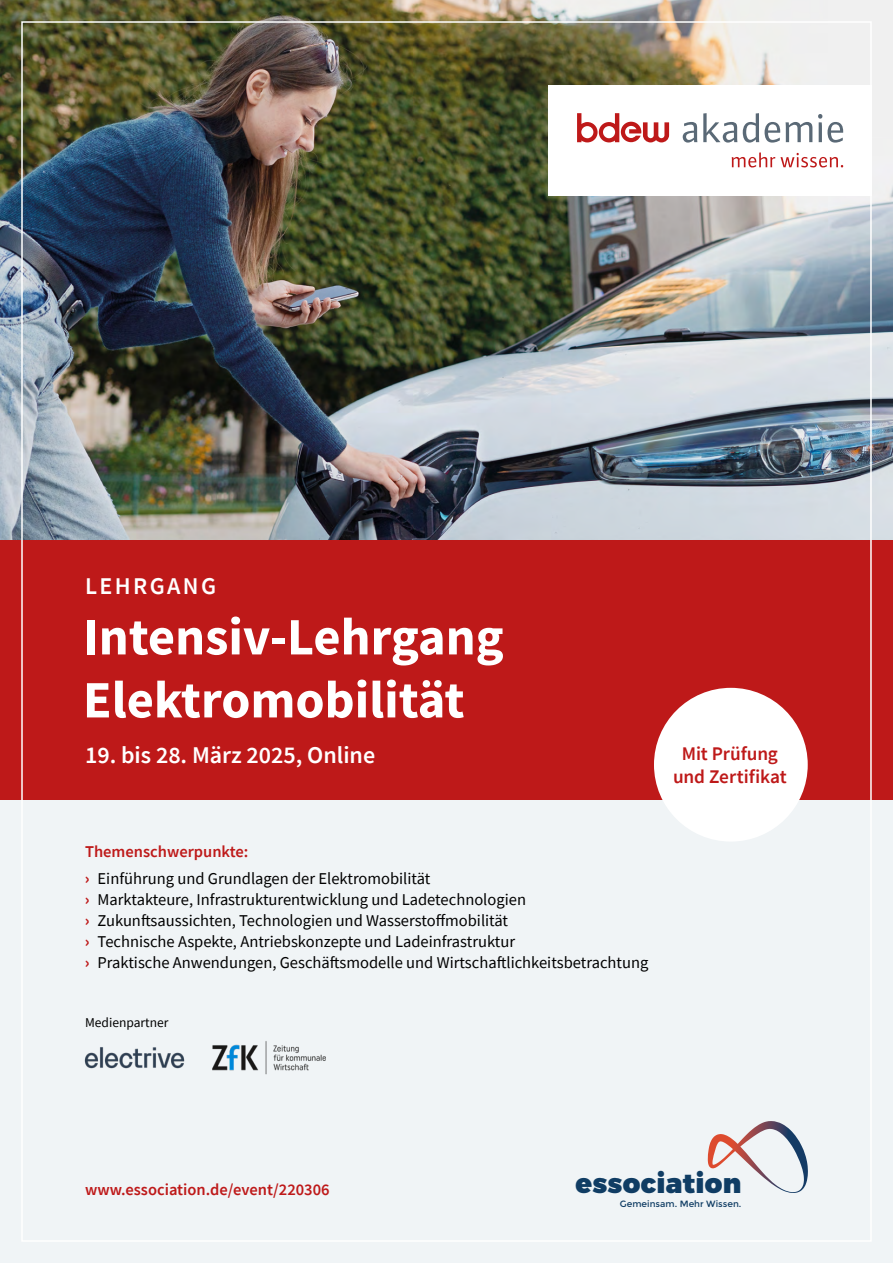
<style>
.page{position:relative;width:893px;height:1263px;background:#fff}
.page>*{position:absolute;margin:0;border:0;box-sizing:border-box;transform-origin:0 0}
.t1{font:700 52.5px/63px "Source Sans Pro";color:#fff}
.t2{font:900 27.15px "Montserrat";letter-spacing:.01em;color:#103d64}
.t3{font:600 24px "Source Sans Pro";color:#fff}
.t4{font:600 24px "Source Sans Pro";letter-spacing:.1em;color:#fff}
.t5{font:600 19.35px/23px "Source Sans Pro";letter-spacing:-.005em;color:#be1919;text-align:center}
.t6{font:16.5px/21px "Source Sans Pro";color:#000}
.t7{font:600 16.5px "Source Sans Pro";color:#be1919}
.t8{font:13.5px "Source Sans Pro";color:#000}
.t9{font:9px "Montserrat";color:#103d64}
.s1{font-weight:700;color:#be1919}
</style>
<div class="page">
<div style="left:0;top:800px;width:893px;height:463px;background:#f0f4f6"></div>
<div style="left:0;top:539px;width:893px;height:261px;background:#be1919"></div>
<svg style="left:708px;top:1121px;width:100px;height:72px"></svg>
<img style="left:0;top:0;width:893px;height:539px">
<img style="left:84px;top:1047px;width:101px;height:22px">
<img style="left:212px;top:1041px;width:114px;height:34px">
<div style="left:549px;top:85px;width:323px;height:111px;background:#fff"></div>
<svg style="left:577px;top:113px;width:92px;height:29px"></svg>
<svg style="left:732px;top:152px;width:111px;height:15px"></svg>
<svg style="left:683px;top:122px;width:14px;height:21px"></svg>
<svg style="left:703px;top:113px;width:34px;height:30px"></svg>
<svg style="left:743px;top:113px;width:16px;height:30px"></svg>
<svg style="left:765px;top:122px;width:47px;height:21px"></svg>
<svg style="left:818px;top:114px;width:25px;height:29px"></svg>
<div style="left:654px;top:688px;width:154px;height:153px;background:#fff;border-radius:50%"></div>
<h3 class="t4" style="left:85px;top:570px;width:133px">LEHRGANG</h3>
<h1 class="t1" style="left:83px;top:605px;width:422px">Intensiv-Lehrgang<br>Elektromobilität</h1>
<h3 class="t3" style="left:85px;top:739px;width:292px">19. bis 28. März 2025, Online</h3>
<p class="t7" style="left:85px;top:841px;width:165px">Themenschwerpunkte:</p>
<p class="t6" style="left:85px;top:868px;width:565px"><span class="s1">›</span> Einführung und Grundlagen der Elektromobilität<br><span class="s1">›</span> Marktakteure, Infrastrukturentwicklung und Ladetechnologien<br><span class="s1">›</span> Zukunftsaussichten, Technologien und Wasserstoffmobilität<br><span class="s1">›</span> Technische Aspekte, Antriebskonzepte und Ladeinfrastruktur<br><span class="s1">›</span> Praktische Anwendungen, Geschäftsmodelle und Wirtschaftlichkeitsbetrachtung</p>
<p class="t8" style="left:85px;top:1013px;width:85px">Medienpartner</p>
<p class="t5" style="left:673px;top:742px;width:115px">Mit Prüfung und Zertifikat</p>
<p class="t7" style="left:85px;top:1178px;width:246px">www.essociation.de/event/220306</p>
<h2 class="t2" style="left:575px;top:1166px;width:168px">essociation</h2>
<p class="t9" style="left:620px;top:1199px;width:123px">Gemeinsam. Mehr Wissen.</p>
</div>
